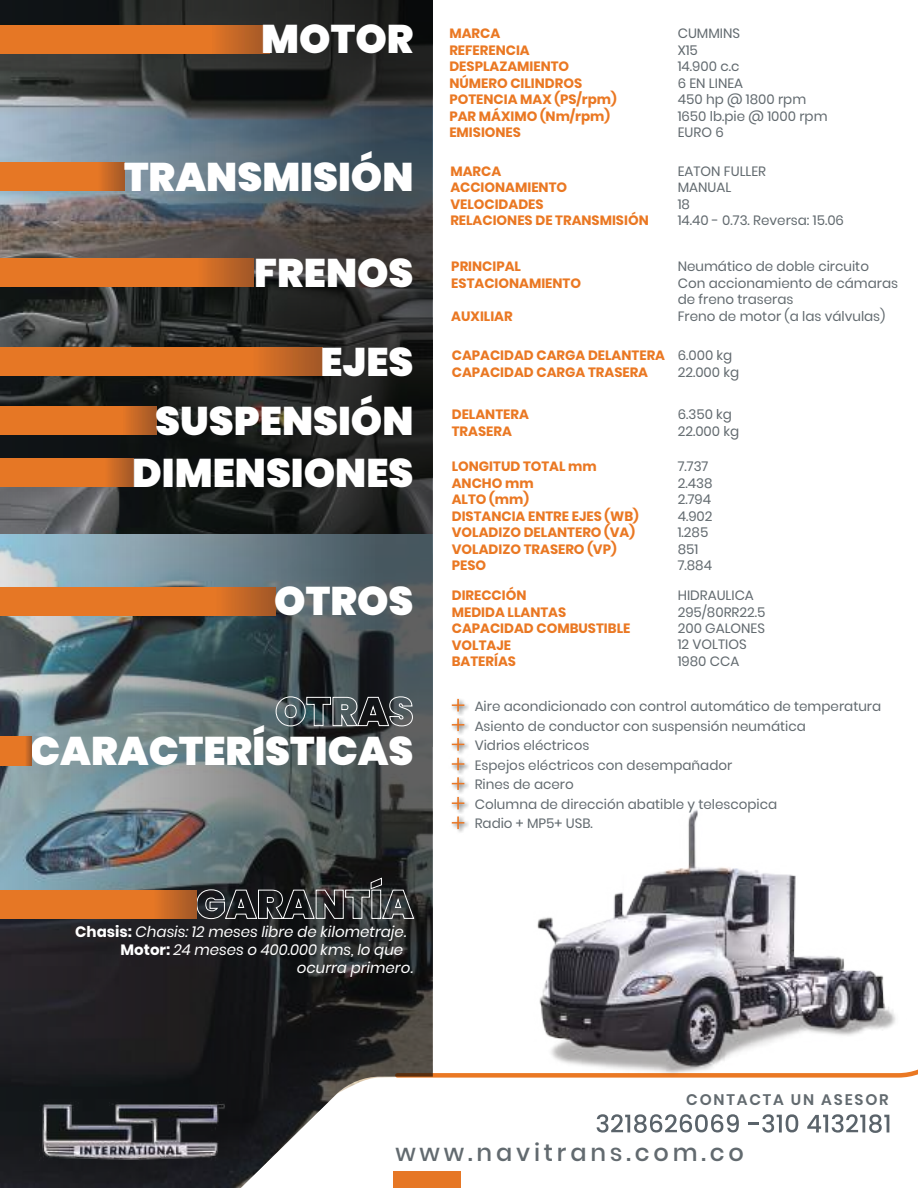
<style>
.page{position:relative;width:918px;height:1188px;background:#fff}
.page>*{position:absolute;margin:0;border:0;box-sizing:border-box;transform-origin:0 0}
.t1{font:900 39.9px "Poppins";color:#fff}
.t2{font:500 24px "Poppins";letter-spacing:.16em;color:#626a6f}
.t3{font:600 15.3px "Poppins";letter-spacing:.12em;color:#626a6f}
.t4{font:italic 15px "Poppins";color:#fff}
.t5{font:13.5px/16.5px "Poppins";color:#626a6f}
.t6{font:700 13.5px/16.5px "Poppins";color:#ea7823}
.s1{font-weight:700;font-style:normal}
</style>
<div class="page">
<svg style="left:0;top:0;width:433px;height:1188px;background:#454c4e"></svg>
<svg style="left:0;top:25px;width:270px;height:28px;background:#dd7325"></svg>
<svg style="left:0;top:163px;width:125px;height:28px;background:#de7325"></svg>
<svg style="left:0;top:258px;width:253px;height:29px;background:#dd7325"></svg>
<svg style="left:0;top:347px;width:322px;height:29px;background:#de7325"></svg>
<svg style="left:0;top:406px;width:156px;height:29px;background:#de7325"></svg>
<svg style="left:0;top:458px;width:134px;height:29px;background:#de7325"></svg>
<svg style="left:0;top:587px;width:276px;height:28px;background:#de7325"></svg>
<svg style="left:275px;top:696px;width:138px;height:31px;background:#525b5e"></svg>
<svg style="left:0;top:737px;width:31px;height:28px"></svg>
<svg style="left:196px;top:877px;width:219px;height:42px;background:#3c3e40"></svg>
<svg style="left:0;top:890px;width:196px;height:28px;background:#de7325"></svg>
<img style="left:451px;top:698px;width:18px;height:17px">
<svg style="left:452px;top:699px;width:12px;height:12px"></svg>
<img style="left:451px;top:718px;width:18px;height:16px">
<svg style="left:452px;top:719px;width:12px;height:12px"></svg>
<img style="left:451px;top:742px;width:18px;height:12px">
<svg style="left:452px;top:738px;width:12px;height:13px"></svg>
<img style="left:451px;top:757px;width:18px;height:17px">
<svg style="left:452px;top:758px;width:12px;height:12px"></svg>
<img style="left:451px;top:781px;width:18px;height:12px">
<svg style="left:452px;top:777px;width:12px;height:13px"></svg>
<svg style="left:455px;top:797px;width:9px;height:5px"></svg>
<img style="left:40px;top:1101px;width:186px;height:60px">
<div style="left:393px;top:1171px;width:68px;height:17px;background:#e67725"></div>
<img style="left:450px;top:802px;width:468px;height:276px">
<svg style="left:597px;top:1114px;width:142px;height:19px"></svg>
<svg style="left:749px;top:1114px;width:49px;height:19px"></svg>
<svg style="left:807px;top:1114px;width:82px;height:19px"></svg>
<h1 class="t1" style="left:261px;top:16px;width:154px">MOTOR</h1>
<h1 class="t1" style="left:124px;top:154px;width:291px">TRANSMISIÓN</h1>
<h1 class="t1" style="left:254px;top:249px;width:161px">FRENOS</h1>
<h1 class="t1" style="left:321px;top:339px;width:94px">EJES</h1>
<h1 class="t1" style="left:155px;top:398px;width:260px">SUSPENSIÓN</h1>
<h1 class="t1" style="left:132px;top:449px;width:283px">DIMENSIONES</h1>
<h1 class="t1" style="left:274px;top:578px;width:141px">OTROS</h1>
<h1 class="t1" style="left:30px;top:728px;width:385px">CARACTERÍSTICAS</h1>
<p class="t6" style="left:449px;top:25px;width:169px">MARCA<br>REFERENCIA<br>DESPLAZAMIENTO<br>NÚMERO CILINDROS<br>POTENCIA MAX (PS/rpm)<br>PAR MÁXIMO (Nm/rpm)<br>EMISIONES</p>
<p class="t5" style="left:678px;top:25px;width:151px">CUMMINS<br>X15<br>14.900 c.c<br>6 EN LINEA<br>450 hp @ 1800 rpm<br>1650 lb.pie @ 1000 rpm<br>EURO 6</p>
<p class="t6" style="left:450px;top:163px;width:200px">MARCA<br>ACCIONAMIENTO<br>VELOCIDADES<br>RELACIONES DE TRANSMISIÓN</p>
<p class="t5" style="left:678px;top:163px;width:168px">EATON FULLER<br>MANUAL<br>18<br>14.40 - 0.73. Reversa: 15.06</p>
<p class="t6" style="left:451px;top:258px;width:131px">PRINCIPAL<br>ESTACIONAMIENTO</p>
<p class="t6" style="left:451px;top:308px;width:63px">AUXILIAR</p>
<p class="t5" style="left:678px;top:258px;width:222px">Neumático de doble circuito<br>Con accionamiento de cámaras de freno traseras<br>Freno de motor (a las válvulas)</p>
<p class="t6" style="left:452px;top:347px;width:215px">CAPACIDAD CARGA DELANTERA<br>CAPACIDAD CARGA TRASERA</p>
<p class="t5" style="left:678px;top:347px;width:63px">6.000 kg<br>22.000 kg</p>
<p class="t6" style="left:452px;top:406px;width:79px">DELANTERA<br>TRASERA</p>
<p class="t5" style="left:678px;top:406px;width:56px">6.350 kg</p>
<p class="t5" style="left:678px;top:423px;width:63px">22.000 kg</p>
<p class="t6" style="left:452px;top:458px;width:188px">LONGITUD TOTAL mm<br>ANCHO mm<br>ALTO (mm)<br>DISTANCIA ENTRE EJES (WB)<br>VOLADIZO DELANTERO (VA)<br>VOLADIZO TRASERO (VP)<br>PESO</p>
<p class="t5" style="left:678px;top:458px;width:36px">7.737<br>2.438<br>2.794<br>4.902<br>1.285<br>851<br>7.884</p>
<p class="t6" style="left:452px;top:587px;width:180px">DIRECCIÓN<br>MEDIDA LLANTAS<br>CAPACIDAD COMBUSTIBLE<br>VOLTAJE<br>BATERÍAS</p>
<p class="t5" style="left:678px;top:587px;width:89px">HIDRAULICA<br>295/80RR22.5<br>200 GALONES<br>12 VOLTIOS<br>1980 CCA</p>
<p class="t5" style="left:475px;top:697px;width:408px;line-height:19.5px">Aire acondicionado con control automático de temperatura Asiento de conductor con suspensión neumática<br>Vidrios eléctricos<br>Espejos eléctricos con desempañador<br>Rines de acero<br>Columna de dirección abatible y telescopica<br>Radio + MP5+ USB.</p>
<p class="t4" style="left:75px;top:923px;width:333px"><span class="s1">Chasis:</span> Chasis: 12 meses libre de kilometraje.</p>
<p class="t4" style="left:121px;top:941px;width:284px"><span class="s1">Motor:</span> 24 meses o 400.000 kms, lo que</p>
<p class="t4" style="left:297px;top:959px;width:118px">ocurra primero.</p>
<p class="t3" style="left:686px;top:1091px;width:204px">CONTACTA UN ASESOR</p>
<h2 class="t2" style="left:395px;top:1139px;width:350px">www.navitrans.com.co</h2>
</div>
